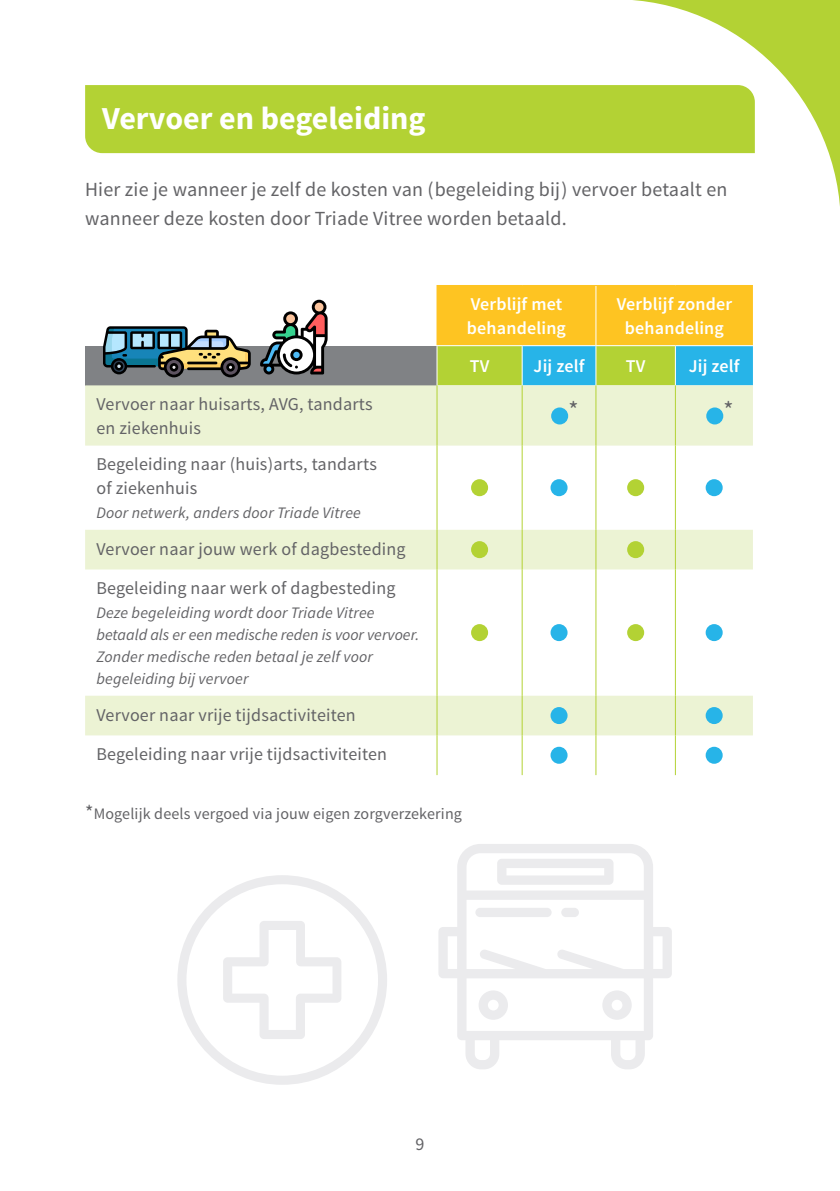
<style>
.page{position:relative;width:840px;height:1191px;background:#fff}
.page>*{position:absolute;margin:0;border:0;box-sizing:border-box;transform-origin:0 0}
.t1{font:700 32px "Source Sans Pro";color:#fff}
.t2{font:24px "Source Sans Pro";color:#636366}
.t3{font:20px/28px "Source Sans Pro";letter-spacing:.01em;color:#636366}
.t4{font:18px/24px "Source Sans Pro";letter-spacing:.01em;color:#636366}
.t5{font:600 18px/24px "Source Sans Pro";letter-spacing:.01em;color:#fff}
.t6{font:italic 16px/22px "Source Sans Pro";letter-spacing:.01em;color:#636366}
.t7{font:16px "Source Sans Pro";letter-spacing:.01em;color:#636366}
.s1{font-size:20px}
</style>
<div class="page">
<svg style="left:434px;top:0;width:405px;height:368px"></svg>
<div style="left:85px;top:85px;width:669px;height:68px;background:#b3d234"></div>
<div style="left:85px;top:346px;width:352px;height:39px;background:#808285"></div>
<svg style="left:437px;top:286px;width:315px;height:99px;background:#c6c44c"></svg>
<svg style="left:85px;top:385px;width:667px;height:350px"></svg>
<hr style="left:595px;top:286px;width:1px;height:59px;background:#fff">
<hr style="left:436px;top:346px;width:1px;height:39px;background:#fff">
<hr style="left:521px;top:346px;width:1px;height:39px;background:#fff">
<hr style="left:595px;top:346px;width:1px;height:39px;background:#fff">
<hr style="left:674px;top:346px;width:1px;height:39px;background:#fff">
<hr style="left:436px;top:385px;width:1px;height:60px;background:#b3d234">
<hr style="left:521px;top:385px;width:1px;height:60px;background:#b3d234">
<hr style="left:595px;top:385px;width:1px;height:60px;background:#b3d234">
<hr style="left:674px;top:385px;width:1px;height:60px;background:#b3d234">
<hr style="left:436px;top:445px;width:1px;height:85px;background:#b3d234">
<hr style="left:521px;top:445px;width:1px;height:85px;background:#b3d234">
<hr style="left:595px;top:445px;width:1px;height:85px;background:#b3d234">
<hr style="left:674px;top:445px;width:1px;height:85px;background:#b3d234">
<hr style="left:436px;top:530px;width:1px;height:39px;background:#b3d234">
<hr style="left:521px;top:530px;width:1px;height:39px;background:#b3d234">
<hr style="left:595px;top:530px;width:1px;height:39px;background:#b3d234">
<hr style="left:674px;top:530px;width:1px;height:39px;background:#b3d234">
<hr style="left:436px;top:569px;width:1px;height:126px;background:#b3d234">
<hr style="left:521px;top:569px;width:1px;height:126px;background:#b3d234">
<hr style="left:595px;top:569px;width:1px;height:126px;background:#b3d234">
<hr style="left:674px;top:569px;width:1px;height:126px;background:#b3d234">
<hr style="left:436px;top:695px;width:1px;height:40px;background:#b3d234">
<hr style="left:521px;top:695px;width:1px;height:40px;background:#b3d234">
<hr style="left:595px;top:695px;width:1px;height:40px;background:#b3d234">
<hr style="left:674px;top:695px;width:1px;height:40px;background:#b3d234">
<hr style="left:436px;top:735px;width:1px;height:40px;background:#b3d234">
<hr style="left:521px;top:735px;width:1px;height:40px;background:#b3d234">
<hr style="left:595px;top:735px;width:1px;height:40px;background:#b3d234">
<hr style="left:674px;top:735px;width:1px;height:40px;background:#b3d234">
<hr style="left:436px;top:285px;width:86px;height:1px;background:#fec422">
<hr style="left:436px;top:286px;width:1px;height:59px;background:#fec422">
<hr style="left:522px;top:285px;width:73px;height:1px;background:#fec422">
<hr style="left:595px;top:285px;width:80px;height:1px;background:#fec422">
<hr style="left:675px;top:285px;width:77px;height:1px;background:#fec422">
<hr style="left:436px;top:345px;width:86px;height:1px;background:#fff">
<hr style="left:522px;top:345px;width:73px;height:1px;background:#fff">
<hr style="left:595px;top:345px;width:80px;height:1px;background:#fff">
<hr style="left:675px;top:345px;width:77px;height:1px;background:#fff">
<div style="left:551px;top:407px;width:17px;height:17px;background:#27b4e8;border-radius:50%"></div>
<div style="left:705px;top:407px;width:17px;height:17px;background:#27b4e8;border-radius:50%"></div>
<div style="left:471px;top:479px;width:17px;height:17px;background:#b3d234;border-radius:50%"></div>
<div style="left:550px;top:479px;width:17px;height:17px;background:#27b4e8;border-radius:50%"></div>
<div style="left:626px;top:479px;width:17px;height:17px;background:#b3d234;border-radius:50%"></div>
<div style="left:705px;top:479px;width:17px;height:17px;background:#27b4e8;border-radius:50%"></div>
<div style="left:471px;top:541px;width:17px;height:17px;background:#b3d234;border-radius:50%"></div>
<div style="left:626px;top:541px;width:17px;height:17px;background:#b3d234;border-radius:50%"></div>
<div style="left:471px;top:624px;width:17px;height:17px;background:#b3d234;border-radius:50%"></div>
<div style="left:550px;top:624px;width:17px;height:17px;background:#27b4e8;border-radius:50%"></div>
<div style="left:626px;top:624px;width:17px;height:17px;background:#b3d234;border-radius:50%"></div>
<div style="left:705px;top:624px;width:17px;height:17px;background:#27b4e8;border-radius:50%"></div>
<div style="left:550px;top:707px;width:17px;height:17px;background:#27b4e8;border-radius:50%"></div>
<div style="left:705px;top:707px;width:17px;height:17px;background:#27b4e8;border-radius:50%"></div>
<div style="left:550px;top:746px;width:17px;height:17px;background:#27b4e8;border-radius:50%"></div>
<div style="left:705px;top:746px;width:17px;height:17px;background:#27b4e8;border-radius:50%"></div>
<svg style="left:438px;top:844px;width:233px;height:225px"></svg>
<svg style="left:103px;top:326px;width:147px;height:51px"></svg>
<svg style="left:260px;top:300px;width:67px;height:74px"></svg>
<svg style="left:177px;top:875px;width:210px;height:209px"></svg>
<svg style="left:223px;top:921px;width:118px;height:118px"></svg>
<h1 class="t1" style="left:102px;top:98px;width:325px">Vervoer en begeleiding</h1>
<p class="t3" style="left:85px;top:176px;width:643px">Hier zie je wanneer je zelf de kosten van (begeleiding bij) vervoer betaalt en wanneer deze kosten door Triade Vitree worden betaald.</p>
<p class="t5" style="left:466px;top:293px;width:100px">Verblijf met behandeling</p>
<p class="t5" style="left:616px;top:293px;width:117px;text-align:center">Verblijf zonder behandeling</p>
<p class="t5" style="left:469px;top:355px;width:21px">TV</p>
<p class="t5" style="left:533px;top:355px;width:52px">Jij zelf</p>
<p class="t5" style="left:625px;top:355px;width:21px">TV</p>
<p class="t5" style="left:688px;top:355px;width:52px">Jij zelf</p>
<p class="t4" style="left:96px;top:392px;width:278px">Vervoer naar huisarts, AVG, tandarts en ziekenhuis</p>
<h2 class="t2" style="left:568px;top:395px;width:12px">*</h2>
<h2 class="t2" style="left:723px;top:395px;width:12px">*</h2>
<p class="t4" style="left:96px;top:453px;width:282px">Begeleiding naar (huis)arts, tandarts of ziekenhuis</p>
<p class="t6" style="left:96px;top:502px;width:266px">Door netwerk, anders door Triade Vitree</p>
<p class="t4" style="left:96px;top:537px;width:310px">Vervoer naar jouw werk of dagbesteding</p>
<p class="t4" style="left:96px;top:576px;width:300px">Begeleiding naar werk of dagbesteding</p>
<p class="t6" style="left:96px;top:602px;width:324px">Deze begeleiding wordt door Triade Vitree betaald als er een medische reden is voor vervoer.<br>Zonder medische reden betaal je zelf voor begeleiding bij vervoer</p>
<p class="t4" style="left:96px;top:703px;width:261px">Vervoer naar vrije tijdsactiviteiten</p>
<p class="t4" style="left:96px;top:742px;width:292px">Begeleiding naar vrije tijdsactiviteiten</p>
<p class="t7" style="left:85px;top:803px;width:378px"><span class="s1">*</span>Mogelijk deels vergoed via jouw eigen zorgverzekering</p>
<p class="t4" style="left:415px;top:1132px;width:10px">9</p>
</div>
